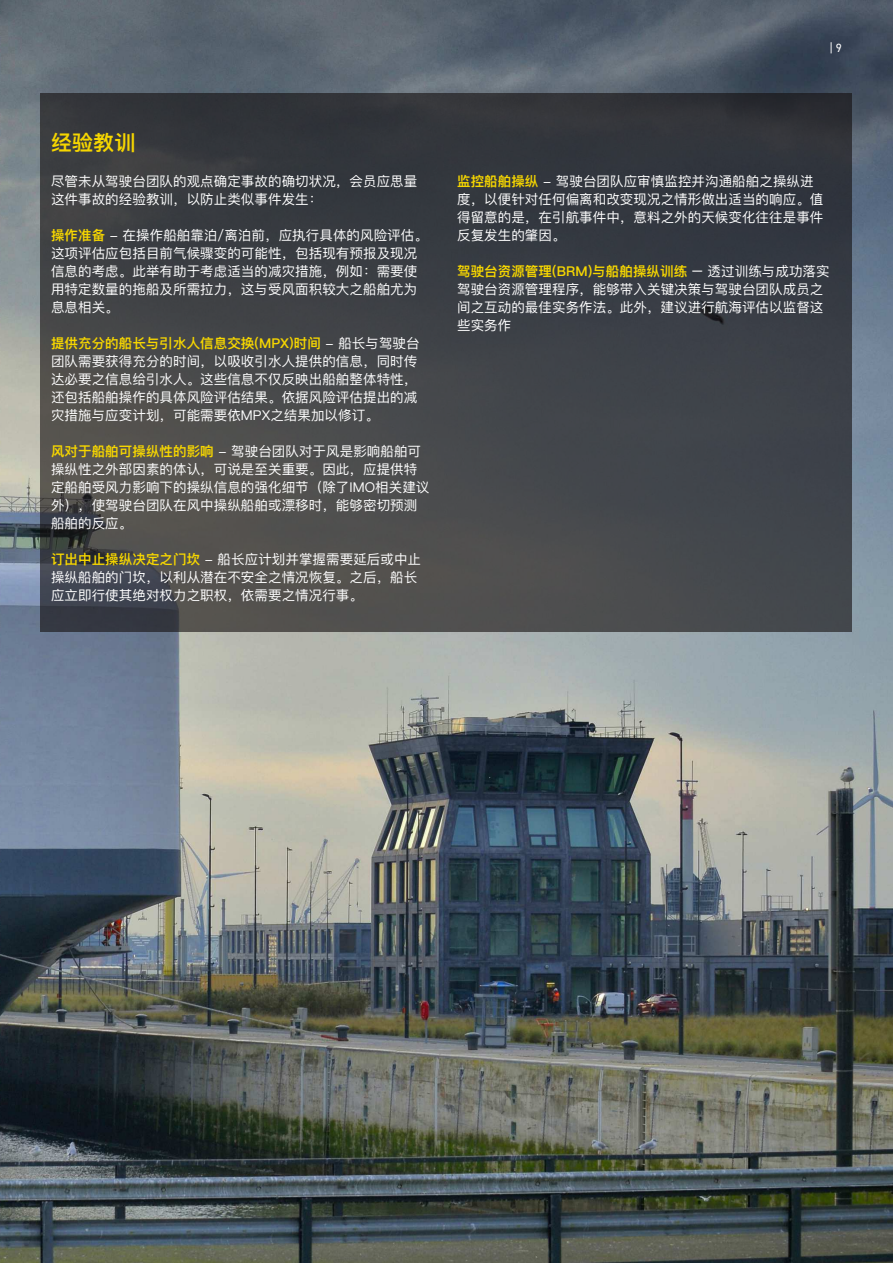
<style>
.page{position:relative;width:893px;height:1263px;background:#fff}
.page>*{position:absolute;margin:0;border:0;box-sizing:border-box;transform-origin:0 0}
.t1{font:600 21px "Ping Fang SC";color:#f6d600}
.t2{font:13.5px/18px "Ping Fang SC";letter-spacing:.005em;color:#fff}
.t3{font:12px "DIN2014";color:#fff}
.s1{font-weight:600;color:#f6d600}
</style>
<div class="page">
<img style="left:0;top:0;width:893px;height:1263px">
<div style="left:40px;top:93px;width:811px;height:538px;background:#130e0e;opacity:.6"></div>
<p class="t3" style="left:830px;top:44px;width:14px">|9</p>
<h1 class="t1" style="left:51px;top:129px;width:86px">经验教训</h1>
<p class="t2" style="left:51px;top:172px;width:368px">尽管未从驾驶台团队的观点确定事故的确切状况，会员应思量这件事故的经验教训，以防止类似事件发生：</p>
<p class="t2" style="left:51px;top:226px;width:378px"><span class="s1">操作准备</span> - 在操作船舶靠泊/离泊前，应执行具体的风险评估。这项评估应包括目前气候骤变的可能性，包括现有预报及现况信息的考虑。此举有助于考虑适当的减灾措施，例如：需要使用特定数量的拖船及所需拉力，这与受风面积较大之船舶尤为息息相关。</p>
<p class="t2" style="left:51px;top:334px;width:370px"><span class="s1">提供充分的船长与引水人信息交换(MPX)时间</span> - 船长与驾驶台团队需要获得充分的时间，以吸收引水人提供的信息，同时传达必要之信息给引水人。这些信息不仅反映出船舶整体特性，还包括船舶操作的具体风险评估结果。依据风险评估提出的减灾措施与应变计划，可能需要依MPX之结果加以修订。</p>
<p class="t2" style="left:51px;top:442px;width:380px"><span class="s1">风对于船舶可操纵性的影响</span> - 驾驶台团队对于风是影响船舶可操纵性之外部因素的体认，可说是至关重要。因此，应提供特定船舶受风力影响下的操纵信息的强化细节（除了IMO相关建议外），使驾驶台团队在风中操纵船舶或漂移时，能够密切预测船舶的反应。</p>
<p class="t2" style="left:51px;top:550px;width:372px"><span class="s1">订出中止操纵决定之门坎</span> - 船长应计划并掌握需要延后或中止操纵船舶的门坎，以利从潜在不安全之情况恢复。之后，船长应立即行使其绝对权力之职权，依需要之情况行事。</p>
<p class="t2" style="left:457px;top:172px;width:368px"><span class="s1">监控船舶操纵</span> - 驾驶台团队应审慎监控并沟通船舶之操纵进度，以便针对任何偏离和改变现况之情形做出适当的响应。值得留意的是，在引航事件中，意料之外的天候变化往往是事件反复发生的肇因。</p>
<p class="t2" style="left:457px;top:262px;width:374px"><span class="s1">驾驶台资源管理(BrM)与船舶操纵训练</span> – 透过训练与成功落实驾驶台资源管理程序，能够带入关键决策与驾驶台团队成员之间之互动的最佳实务作法。此外，建议进行航海评估以监督这些实务作</p>
</div>
